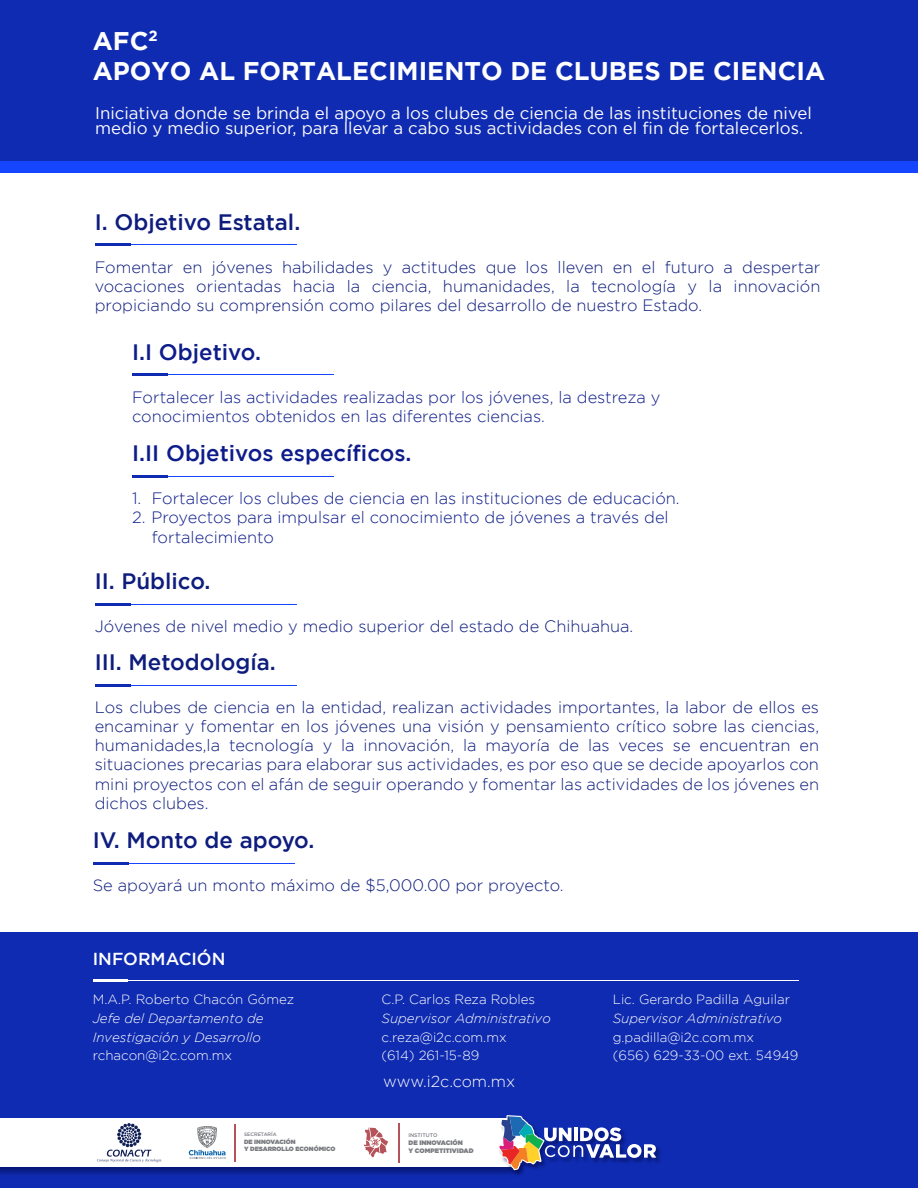
<style>
.page{position:relative;width:918px;height:1188px;background:#fff}
.page>*{position:absolute;margin:0;border:0;box-sizing:border-box;transform-origin:0 0}
.t1{font:700 25.5px/30.6px "Gotham";color:#fff}
.t2{font:500 22.35px "Gotham";color:#0d1c7d}
.t3{font:500 22.35px "Gotham";color:#0d1c8a}
.t4{font:500 17.4px "Gotham";color:#fff}
.t5{font:16.8px/15px "Gotham";color:#fff}
.t6{font:300 16.5px/19.2px "Gotham";color:#0d1c7d;text-align:justify}
.t7{font:300 16.5px/19.2px "Gotham";color:#0d1c8a}
.t8{font:300 16.05px "Gotham";color:#fff}
.t9{font:300 13.35px/18.8px "Gotham";color:#fff}
.t10{font:italic 300 13.35px/18.8px "Gotham";color:#fff}
.t11{font:900 6.45px/7.8px "Gotham";color:#7a7c81}
.t12{font:900 6.15px/7.4px "Gotham";color:#7a7c81}
.t13{font:500 5.25px "Gotham";color:#7a7c81}
.t14{font:500 4.95px "Gotham";color:#7a7c81}
</style>
<div class="page">
<div style="left:0;top:932px;width:918px;height:256px;background:#0f2bb1"></div>
<div style="left:0;top:0;width:918px;height:163px;background:#0f2bb1"></div>
<div style="left:0;top:162px;width:918px;height:11px;background:#1545ff"></div>
<hr style="left:95px;top:245px;width:202px;height:1px;background:#1545ff">
<hr style="left:95px;top:244px;width:36px;height:2px;background:#0f2bb1">
<hr style="left:95px;top:604px;width:202px;height:1px;background:#1545ff">
<hr style="left:95px;top:603px;width:36px;height:3px;background:#0f2bb1">
<hr style="left:95px;top:685px;width:202px;height:1px;background:#1545ff">
<hr style="left:95px;top:684px;width:36px;height:2px;background:#0f2bb1">
<hr style="left:93px;top:863px;width:202px;height:1px;background:#1545ff">
<hr style="left:93px;top:862px;width:36px;height:3px;background:#0f2bb1">
<hr style="left:132px;top:375px;width:202px;height:1px;background:#1545ff">
<hr style="left:132px;top:374px;width:36px;height:2px;background:#0f2bb1">
<hr style="left:132px;top:476px;width:202px;height:1px;background:#1545ff">
<hr style="left:132px;top:475px;width:36px;height:3px;background:#0f2bb1">
<hr style="left:93px;top:980px;width:706px;height:1px;background:#fff">
<hr style="left:93px;top:979px;width:35px;height:3px;background:#fff">
<div style="left:0;top:1118px;width:513px;height:49px;background:#fff"></div>
<img style="left:497px;top:1147px;width:164px;height:30px">
<svg style="left:498px;top:1115px;width:158px;height:55px"></svg>
<hr style="left:398px;top:1123px;width:2px;height:39px;background:#b5525a">
<svg style="left:364px;top:1127px;width:25px;height:31px"></svg>
<svg style="left:97px;top:1123px;width:64px;height:39px"></svg>
<hr style="left:234px;top:1124px;width:2px;height:37px;background:#b5525a">
<svg style="left:189px;top:1126px;width:37px;height:33px"></svg>
<h1 class="t1" style="left:93px;top:25px;width:734px">AFC<sup>2<br></sup>APOYO AL FORTALECIMIENTO DE CLUBES DE CIENCIA</h1>
<p class="t5" style="left:95px;top:106px;width:718px">Iniciativa donde se brinda el apoyo a los clubes de ciencia de las instituciones de nivel medio y medio superior, para llevar a cabo sus actividades con el fin de fortalecerlos.</p>
<h2 class="t2" style="left:95px;top:209px;width:207px">I. Objetivo Estatal.</h2>
<p class="t6" style="left:95px;top:257px;width:727px">Fomentar en jóvenes habilidades y actitudes que los lleven en el futuro a despertar vocaciones orientadas hacia la ciencia, humanidades, la tecnología y la innovación propiciando su comprensión como pilares del desarrollo de nuestro Estado.</p>
<h2 class="t3" style="left:132px;top:339px;width:130px">I.I Objetivo.</h2>
<p class="t7" style="left:132px;top:387px;width:530px">Fortalecer las actividades realizadas por los jóvenes, la destreza y conocimientos obtenidos en las diferentes ciencias.</p>
<h2 class="t3" style="left:132px;top:440px;width:281px">I.II Objetivos específicos.</h2>
<p class="t7" style="left:132px;top:489px;width:549px">1. Fortalecer los clubes de ciencia en las instituciones de educación.</p>
<p class="t7" style="left:152px;top:508px;width:518px;text-indent:-20px">2. Proyectos para impulsar el conocimiento de jóvenes a través del fortalecimiento</p>
<h2 class="t2" style="left:95px;top:568px;width:117px">II. Público.</h2>
<p class="t6" style="left:95px;top:616px;width:540px">Jóvenes de nivel medio y medio superior del estado de Chihuahua.</p>
<h2 class="t2" style="left:95px;top:649px;width:183px">III. Metodología.</h2>
<p class="t6" style="left:95px;top:697px;width:726px">Los clubes de ciencia en la entidad, realizan actividades importantes, la labor de ellos es encaminar y fomentar en los jóvenes una visión y pensamiento crítico sobre las ciencias, humanidades,la tecnología y la innovación, la mayoría de las veces se encuentran en situaciones precarias para elaborar sus actividades, es por eso que se decide apoyarlos con mini proyectos con el afán de seguir operando y fomentar las actividades de los jóvenes en dichos clubes.</p>
<h2 class="t2" style="left:93px;top:828px;width:223px">IV. Monto de apoyo.</h2>
<p class="t6" style="left:93px;top:876px;width:472px">Se apoyará un monto máximo de $5,000.00 por proyecto.</p>
<p class="t4" style="left:93px;top:949px;width:134px">INFORMACIÓN</p>
<p class="t9" style="left:93px;top:990px;width:203px">M.A.P. Roberto Chacón Gómez</p>
<p class="t10" style="left:93px;top:1009px;width:172px">Jefe del Departamento de<br>Investigación y Desarrollo</p>
<p class="t9" style="left:93px;top:1046px;width:141px">rchacon@i2c.com.mx</p>
<p class="t14" style="left:244px;top:1132px;width:34px">SECRETARÍA</p>
<p class="t12" style="left:244px;top:1138px;width:93px">DE INNOVACIÓN<br>Y DESARROLLO ECONÓMICO</p>
<p class="t9" style="left:382px;top:990px;width:155px">C.P. Carlos Reza Robles</p>
<p class="t10" style="left:382px;top:1009px;width:171px">Supervisor Administrativo</p>
<p class="t9" style="left:382px;top:1027px;width:127px">c.reza@i2c.com.mx (614) 261-15-89</p>
<p class="t8" style="left:383px;top:1073px;width:133px">www.i2c.com.mx</p>
<p class="t13" style="left:409px;top:1133px;width:30px">INSTITUTO</p>
<p class="t11" style="left:409px;top:1139px;width:67px">DE INNOVACIÓN<br>Y COMPETITIVIDAD</p>
<p class="t9" style="left:613px;top:990px;width:179px">Lic. Gerardo Padilla Aguilar</p>
<p class="t10" style="left:613px;top:1009px;width:171px">Supervisor Administrativo</p>
<p class="t9" style="left:613px;top:1027px;width:187px">g.padilla@i2c.com.mx<br>(656) 629-33-00 ext. 54949</p>
</div>
